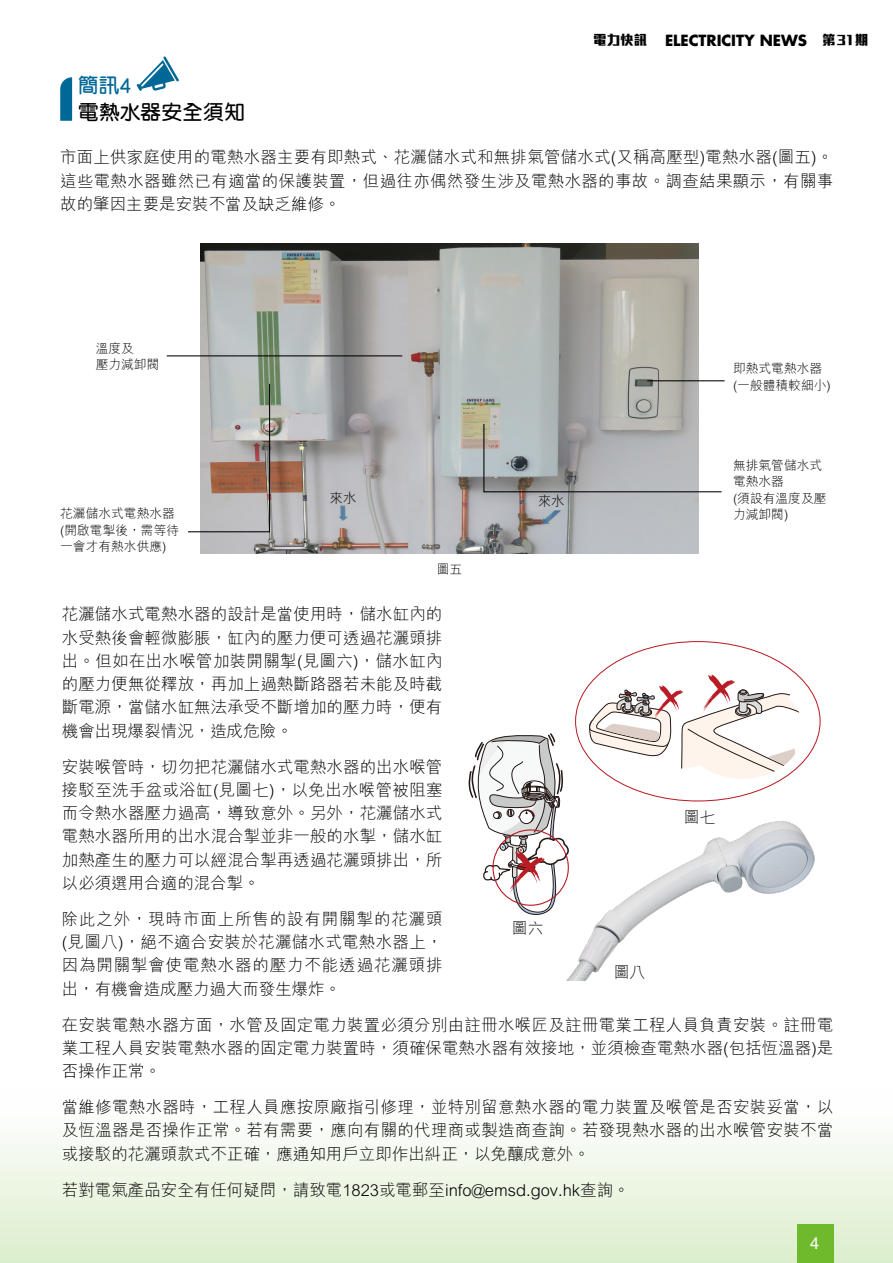
<style>
.page{position:relative;width:893px;height:1263px;background:#fff}
.page>*{position:absolute;margin:0;border:0;box-sizing:border-box;transform-origin:0 0}
.t1{font:600 21px "M Yuen HK";letter-spacing:-.005em;color:#000}
.t2{font:600 21px "M Yuen HK";color:#006896}
.t3{font:300 16.5px/23.2px "M Hei HK";color:#000;text-align:justify}
.t4{font:700 16.5px "M Hei HK";color:#fff}
.t5{font:300 15.75px "M Hei HK";color:#000}
.t6{font:700 15px "Futura";letter-spacing:-.005em;color:#000}
.t7{font:300 13.5px "M Hei HK";color:#000}
.t8{font:300 12.75px/16.5px "M Hei HK";color:#000}
.s1{font-family:"M Stiff Hei HK";font-weight:800;font-size:13.5px}
</style>
<div class="page">
<div style="left:0;top:1090px;width:893px;height:173px;background:linear-gradient(to bottom,#fff,#dceecc)"></div>
<img style="left:200px;top:243px;width:498px;height:311px">
<svg style="left:60px;top:77px;width:12px;height:44px"></svg>
<svg style="left:137px;top:56px;width:42px;height:35px"></svg>
<hr style="left:167px;top:355px;width:235px;height:1px;background:#000">
<svg style="left:588px;top:675px;width:215px;height:104px"></svg>
<img style="left:567px;top:821px;width:248px;height:159px">
<svg style="left:468px;top:733px;width:100px;height:184px"></svg>
<div style="left:492px;top:829px;width:77px;height:77px;border:1px solid #b81c25;border-radius:50%"></div>
<svg style="left:188px;top:383px;width:83px;height:150px;background:#bbb2ad"></svg>
<svg style="left:483px;top:423px;width:239px;height:70px;background:#aeb0b2"></svg>
<hr style="left:647px;top:380px;width:78px;height:1px;background:#000">
<div style="left:797px;top:1225px;width:36px;height:38px;background:#6fba2c"></div>
<p class="t6" style="left:593px;top:30px;width:277px"><span class="s1">電力快訊</span> ELECTRICITY NEWS <span class="s1">第31期</span></p>
<p class="t2" style="left:78px;top:71px;width:55px">簡訊4</p>
<p class="t1" style="left:78px;top:98px;width:169px">電熱水器安全須知</p>
<p class="t3" style="left:60px;top:145px;width:775px">市面上供家庭使用的電熱水器主要有即熱式、花灑儲水式和無排氣管儲水式(又稱高壓型)電熱水器(圖五)。這些電熱水器雖然已有適當的保護裝置，但過往亦偶然發生涉及電熱水器的事故。調查結果顯示，有關事故的肇因主要是安裝不當及缺乏維修。</p>
<p class="t8" style="left:96px;top:339px;width:65px">溫度及<br>壓力減卸閥</p>
<p class="t8" style="left:60px;top:505px;width:120px">花灑儲水式電熱水器(開啟電掣後，需等待一會才有熱水供應)</p>
<p class="t7" style="left:330px;top:488px;width:28px">來水</p>
<p class="t7" style="left:538px;top:491px;width:28px">來水</p>
<p class="t8" style="left:437px;top:560px;width:27px">圖五</p>
<p class="t8" style="left:733px;top:360px;width:99px">即熱式電熱水器<br>(一般體積較細小)</p>
<p class="t8" style="left:733px;top:456px;width:95px">無排氣管儲水式電熱水器<br>(須設有溫度及壓力減卸閥)</p>
<p class="t3" style="left:62px;top:602px;width:382px">花灑儲水式電熱水器的設計是當使用時，儲水缸內的水受熱後會輕微膨脹，缸內的壓力便可透過花灑頭排出。但如在出水喉管加裝開關掣(見圖六)，儲水缸內的壓力便無從釋放，再加上過熱斷路器若未能及時截斷電源，當儲水缸無法承受不斷增加的壓力時，便有機會出現爆裂情況，造成危險。</p>
<p class="t3" style="left:62px;top:754px;width:382px">安裝喉管時，切勿把花灑儲水式電熱水器的出水喉管接駁至洗手盆或浴缸(見圖七)，以免出水喉管被阻塞而令熱水器壓力過高，導致意外。另外，花灑儲水式電熱水器所用的出水混合掣並非一般的水掣，儲水缸加熱產生的壓力可以經混合掣再透過花灑頭排出，所以必須選用合適的混合掣。</p>
<p class="t3" style="left:62px;top:906px;width:382px">除此之外，現時市面上所售的設有開關掣的花灑頭(見圖八)，絕不適合安裝於花灑儲水式電熱水器上，因為開關掣會使電熱水器的壓力不能透過花灑頭排出，有機會造成壓力過大而發生爆炸。</p>
<p class="t3" style="left:62px;top:1012px;width:773px">在安裝電熱水器方面，水管及固定電力裝置必須分別由註冊水喉匠及註冊電業工程人員負責安裝。註冊電業工程人員安裝電熱水器的固定電力裝置時，須確保電熱水器有效接地，並須檢查電熱水器(包括恆溫器)是否操作正常。</p>
<p class="t3" style="left:62px;top:1095px;width:773px">當維修電熱水器時，工程人員應按原廠指引修理，並特別留意熱水器的電力裝置及喉管是否安裝妥當，以及恆溫器是否操作正常。若有需要，應向有關的代理商或製造商查詢。若發現熱水器的出水喉管安裝不當或接駁的花灑頭款式不正確，應通知用戶立即作出糾正，以免釀成意外。</p>
<p class="t3" style="left:62px;top:1177px;width:569px">若對電氣產品安全有任何疑問，請致電1823或電郵至info@emsd.gov.hk查詢。</p>
<p class="t5" style="left:684px;top:806px;width:33px">圖七</p>
<p class="t5" style="left:512px;top:917px;width:33px">圖六</p>
<p class="t5" style="left:614px;top:961px;width:33px">圖八</p>
<p class="t4" style="left:810px;top:1231px;width:11px">4</p>
</div>
